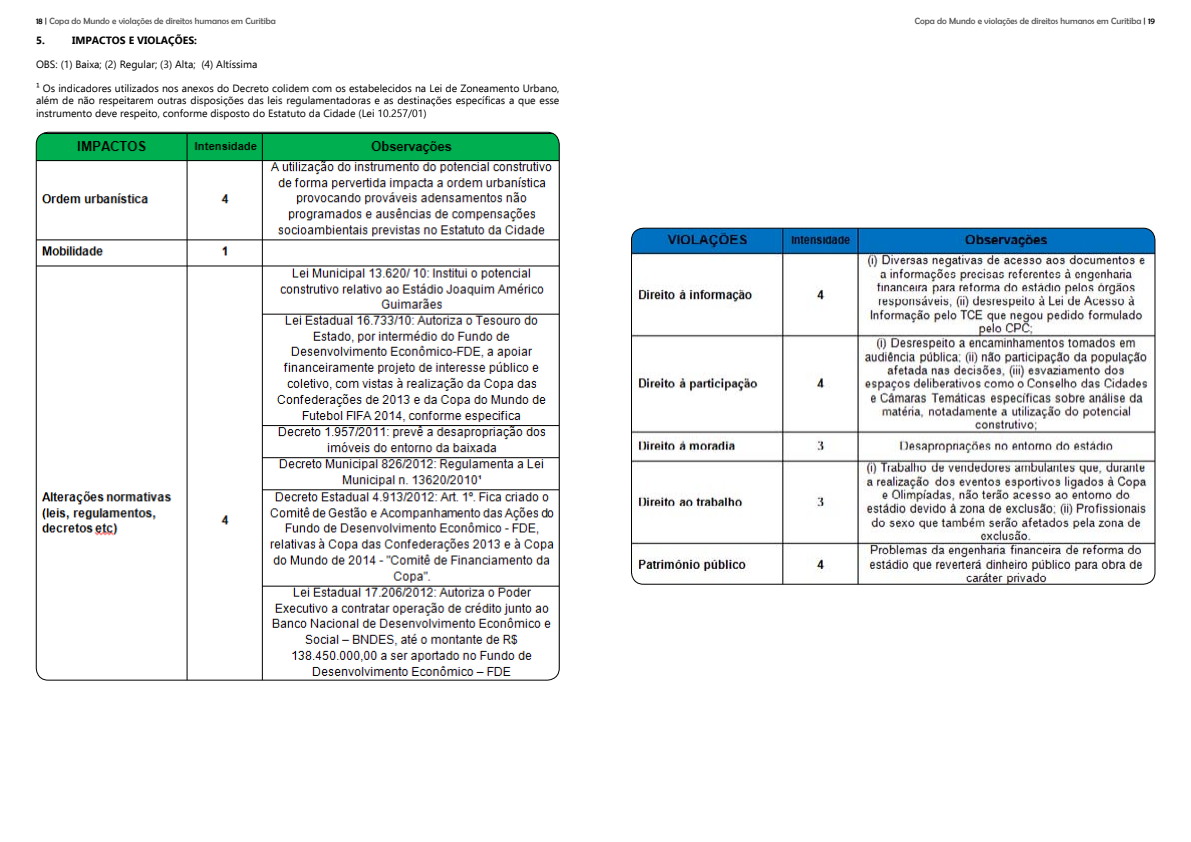
<style>
.page{position:relative;width:1191px;height:842px;background:#fff}
.page>*{position:absolute;margin:0;border:0;box-sizing:border-box;transform-origin:0 0}
.t1{font:10.5px/12.6px "Ebrima";color:#000;text-align:justify}
.t2{font:700 10.5px "Ebrima";color:#000}
.t3{font:9px "Berlin Sans FB";color:#545456}
.s1{color:#000}
</style>
<div class="page">
<img style="left:36px;top:132px;width:523px;height:548px">
<img style="left:631px;top:228px;width:524px;height:356px">
<p class="t3" style="left:36px;top:16px;width:241px"><span class="s1">18 |</span> Copa do Mundo e violações de direitos humanos em Curitiba</p>
<p class="t3" style="left:915px;top:16px;width:242px">Copa do Mundo e violações de direitos humanos em Curitiba <span class="s1">| 19</span></p>
<p class="t2" style="left:36px;top:32px;width:10px">5.</p>
<p class="t2" style="left:72px;top:32px;width:127px">IMPACTOS E VIOLAÇÕES:</p>
<p class="t1" style="left:36px;top:57px;width:223px">OBS: (1) Baixa; (2) Regular; (3) Alta; (4) Altíssima</p>
<p class="t1" style="left:36px;top:81px;width:525px">¹ Os indicadores utilizados nos anexos do Decreto colidem com os estabelecidos na Lei de Zoneamento Urbano, além de não respeitarem outras disposições das leis regulamentadoras e as destinações específicas a que esse instrumento deve respeito, conforme disposto do Estatuto da Cidade (Lei 10.257/01)</p>
</div>
